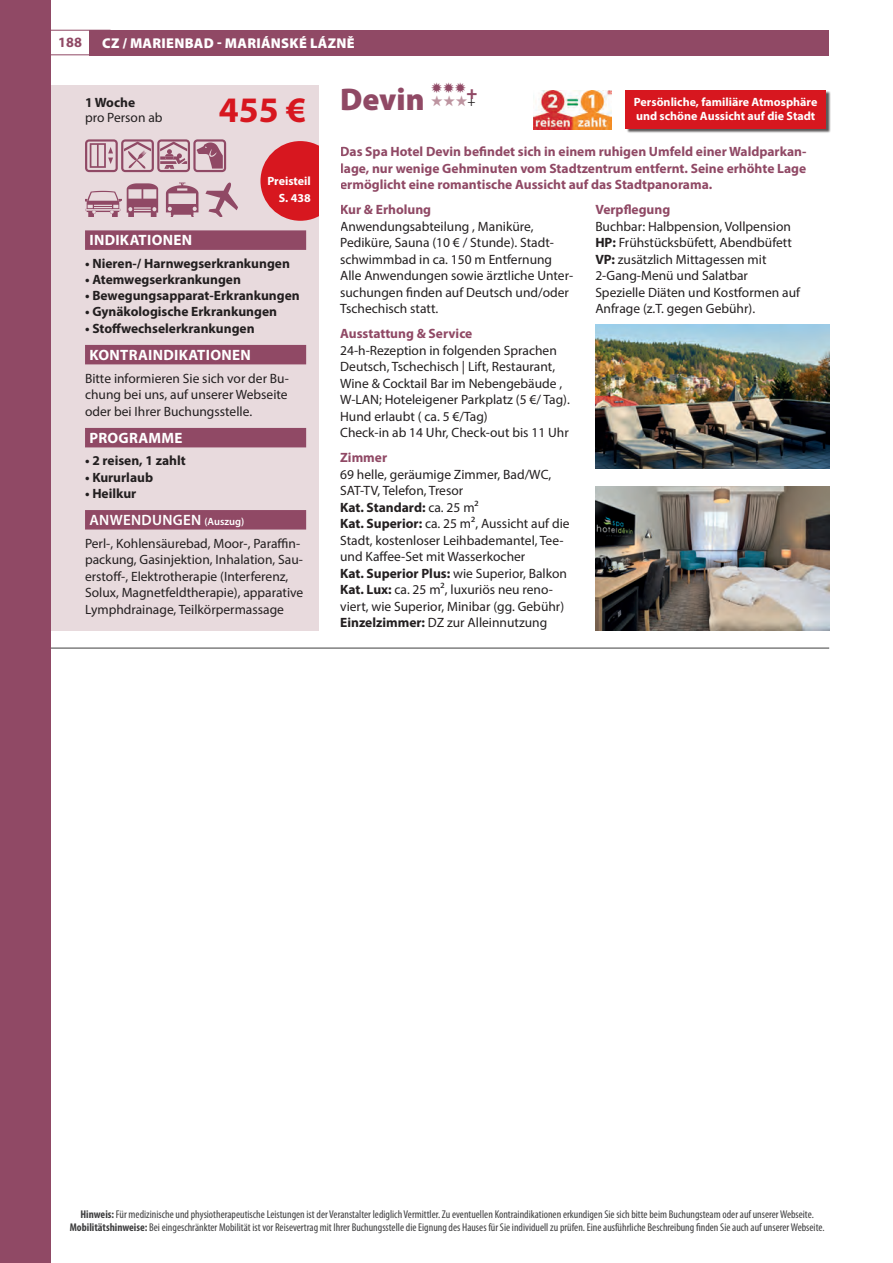
<style>
.page{position:relative;width:893px;height:1263px;background:#fff}
.page>*{position:absolute;margin:0;border:0;box-sizing:border-box;transform-origin:0 0}
.t1{font:700 36px "Myriad Pro";color:#d7171f}
.t2{font:900 31.5px "Myriad Pro";color:#904965}
.t3{font:900 18.3px "Myriad Pro";color:#904965}
.t4{font:700 15px "Myriad Pro";letter-spacing:.02em;color:#fff}
.t5{font:600 15px "Myriad Pro";letter-spacing:.02em;color:#fff}
.t6{font:900 14.25px "Myriad Pro";letter-spacing:.02em;color:#fff}
.t7{font:700 14.25px "Myriad Pro";color:#904965}
.t8{font:13.5px/16.5px "Myriad Pro";color:#231f20}
.t9{font:700 13.5px/16.5px "Myriad Pro";color:#904965;text-align:justify}
.t10{font:700 13.5px "Myriad Pro";color:#231f20}
.t11{font:700 12px/13.5px "Myriad Pro";color:#fff}
.t12{font:condensed 11.25px/13.5px "Myriad Pro";color:#3e3e3f;text-align:center}
.s1{font-weight:700}
.s2{color:#bd94a0}
.s3{font-size:10.5px}
</style>
<div class="page">
<div style="left:89px;top:30px;width:740px;height:25px;background:#904965"></div>
<div style="left:0;top:85px;width:319px;height:545px;background:#e8dadd"></div>
<hr style="left:51px;top:648px;width:778px;height:1px;background:#3e3e3f">
<div style="left:0;top:0;width:51px;height:1263px;background:#904965"></div>
<hr style="left:0;top:30px;width:111px;height:1px;background:#904965">
<hr style="left:0;top:54px;width:111px;height:1px;background:#904965">
<div style="left:85px;top:230px;width:221px;height:20px;background:#904965"></div>
<div style="left:85px;top:345px;width:221px;height:19px;background:#904965"></div>
<div style="left:85px;top:428px;width:221px;height:19px;background:#904965"></div>
<div style="left:85px;top:510px;width:221px;height:19px;background:#904965"></div>
<svg style="left:85px;top:139px;width:96px;height:31px"></svg>
<svg style="left:181px;top:139px;width:46px;height:31px"></svg>
<svg style="left:85px;top:170px;width:26px;height:47px"></svg>
<svg style="left:111px;top:170px;width:40px;height:47px"></svg>
<svg style="left:151px;top:170px;width:39px;height:47px"></svg>
<svg style="left:190px;top:170px;width:48px;height:47px"></svg>
<img style="left:534px;top:90px;width:78px;height:40px">
<div style="left:626px;top:91px;width:205px;height:42px;background:#231f20;opacity:.75"></div>
<div style="left:625px;top:90px;width:201px;height:38px;background:#d7171f"></div>
<img style="left:595px;top:324px;width:234px;height:144px">
<img style="left:595px;top:486px;width:234px;height:144px">
<div style="left:260px;top:141px;width:80px;height:80px;background:#d7171f;border-radius:50%"></div>
<div style="left:319px;top:134px;width:21px;height:102px;background:#fff"></div>
<p class="t7" style="left:58px;top:33px;width:25px">188</p>
<p class="t6" style="left:102px;top:34px;width:254px">CZ / MARIENBAD - MARIÁNSKÉ LÁZNĚ</p>
<h2 class="t2" style="left:340px;top:78px;width:86px">Devin</h2>
<h3 class="t3" style="left:431px;top:81px;width:48px">✹✹✹+</h3>
<p class="t9" style="left:340px;top:143px;width:468px">Das Spa Hotel Devin befindet sich in einem ruhigen Umfeld einer Waldparkan&shy;lage, nur wenige Gehminuten vom Stadtzentrum entfernt. Seine erhöhte Lage ermöglicht eine romantische Aussicht auf das Stadtpanorama.</p>
<p class="t9" style="left:340px;top:201px;width:93px">Kur &amp; Erholung</p>
<p class="t8" style="left:340px;top:218px;width:235px">Anwendungsabteilung , Maniküre, Pediküre, Sauna (10 € / Stunde). Stadt&shy;schwimmbad in ca. 150 m Entfernung Alle Anwendungen sowie ärztliche Unter&shy;suchungen finden auf Deutsch und/oder Tschechisch statt.</p>
<p class="t9" style="left:340px;top:325px;width:134px">Ausstattung &amp; Service</p>
<p class="t8" style="left:340px;top:342px;width:231px">24-h-Rezeption in folgenden Sprachen Deutsch, Tschechisch | Lift, Restaurant, Wine &amp; Cocktail Bar im Nebengebäude , W-LAN; Hoteleigener Parkplatz (5 €/ Tag).<br>Hund erlaubt ( ca. 5 €/Tag)<br>Check-in ab 14 Uhr, Check-out bis 11 Uhr</p>
<p class="t9" style="left:340px;top:449px;width:48px">Zimmer</p>
<p class="t8" style="left:340px;top:466px;width:231px">69 helle, geräumige Zimmer, Bad/WC, SAT-TV, Telefon, Tresor<br><span class="s1">Kat. Standard:</span> ca. 25 m²<br><span class="s1">Kat. Superior:</span> ca. 25 m², Aussicht auf die Stadt, kostenloser Leihbademantel, Tee&shy;und Kaffee-Set mit Wasserkocher<br><span class="s1">Kat. Superior Plus:</span> wie Superior, Balkon <span class="s1">Kat. Lux:</span> ca. 25 m², luxuriös neu reno&shy;viert, wie Superior, Minibar (gg. Gebühr)<br><span class="s1">Einzelzimmer:</span> DZ zur Alleinnutzung</p>
<p class="t10" style="left:85px;top:94px;width:52px">1 Woche</p>
<p class="t8" style="left:431px;top:93px;width:46px"><span class="s2">★★★</span>+</p>
<p class="t8" style="left:85px;top:109px;width:79px">pro Person ab</p>
<p class="t11" style="left:634px;top:95px;width:185px">Persönliche, familiäre Atmosphäre und schöne Aussicht auf die Stadt</p>
<h1 class="t1" style="left:219px;top:86px;width:89px">455 €</h1>
<p class="t11" style="left:267px;top:171px;width:45px;line-height:17.5px;text-align:right">Preisteil<br>S. 438</p>
<p class="t9" style="left:595px;top:201px;width:76px">Verpflegung</p>
<p class="t8" style="left:595px;top:218px;width:206px">Buchbar: Halbpension, Vollpension<br><span class="s1">HP:</span> Frühstücksbüfett, Abendbüfett<br><span class="s1">VP:</span> zusätzlich Mittagessen mit<br>2-Gang-Menü und Salatbar<br>Spezielle Diäten und Kostformen auf<br>Anfrage (z.T. gegen Gebühr).</p>
<p class="t4" style="left:89px;top:230px;width:104px">INDIKATIONEN</p>
<p class="t10" style="left:85px;top:254px;width:206px">• Nieren-/ Harnwegserkrankungen</p>
<p class="t10" style="left:85px;top:271px;width:157px">• Atemwegserkrankungen</p>
<p class="t10" style="left:85px;top:287px;width:216px">• Bewegungsapparat-Erkrankungen</p>
<p class="t10" style="left:85px;top:303px;width:194px">• Gynäkologische Erkrankungen</p>
<p class="t10" style="left:85px;top:319px;width:171px">• Stoffwechselerkrankungen</p>
<p class="t4" style="left:89px;top:345px;width:163px">KONTRAINDIKATIONEN</p>
<p class="t8" style="left:85px;top:370px;width:205px;text-align:justify">Bitte informieren Sie sich vor der Bu&shy;chung bei uns, auf unserer Webseite oder bei Ihrer Buchungsstelle.</p>
<p class="t4" style="left:89px;top:428px;width:95px">PROGRAMME</p>
<p class="t10" style="left:85px;top:452px;width:102px">• 2 reisen, 1 zahlt</p>
<p class="t10" style="left:85px;top:468px;width:70px">• Kururlaub</p>
<p class="t10" style="left:85px;top:484px;width:53px">• Heilkur</p>
<p class="t5" style="left:89px;top:510px;width:156px">ANWENDUNGEN <span class="s3">(Auszug)</span></p>
<p class="t8" style="left:85px;top:535px;width:220px">Perl-, Kohlensäurebad, Moor-, Paraffin&shy;packung, Gasinjektion, Inhalation, Sau&shy;erstoff-, Elektrotherapie (Interferenz, Solux, Magnetfeldtherapie), apparative Lymphdrainage, Teilkörpermassage</p>
<p class="t12" style="left:70px;top:1207px;width:756px"><span class="s1">Hinweis:</span> Für medizinische und physiotherapeutische Leistungen ist der Veranstalter lediglich Vermittler. Zu eventuellen Kontraindikationen erkundigen Sie sich bitte beim Buchungsteam oder auf unserer Webseite.<br><span class="s1">Mobilitätshinweise:</span> Bei eingeschränkter Mobilität ist vor Reisevertrag mit Ihrer Buchungsstelle die Eignung des Hauses für Sie individuell zu prüfen. Eine ausführliche Beschreibung finden Sie auch auf unserer Webseite.</p>
</div>
